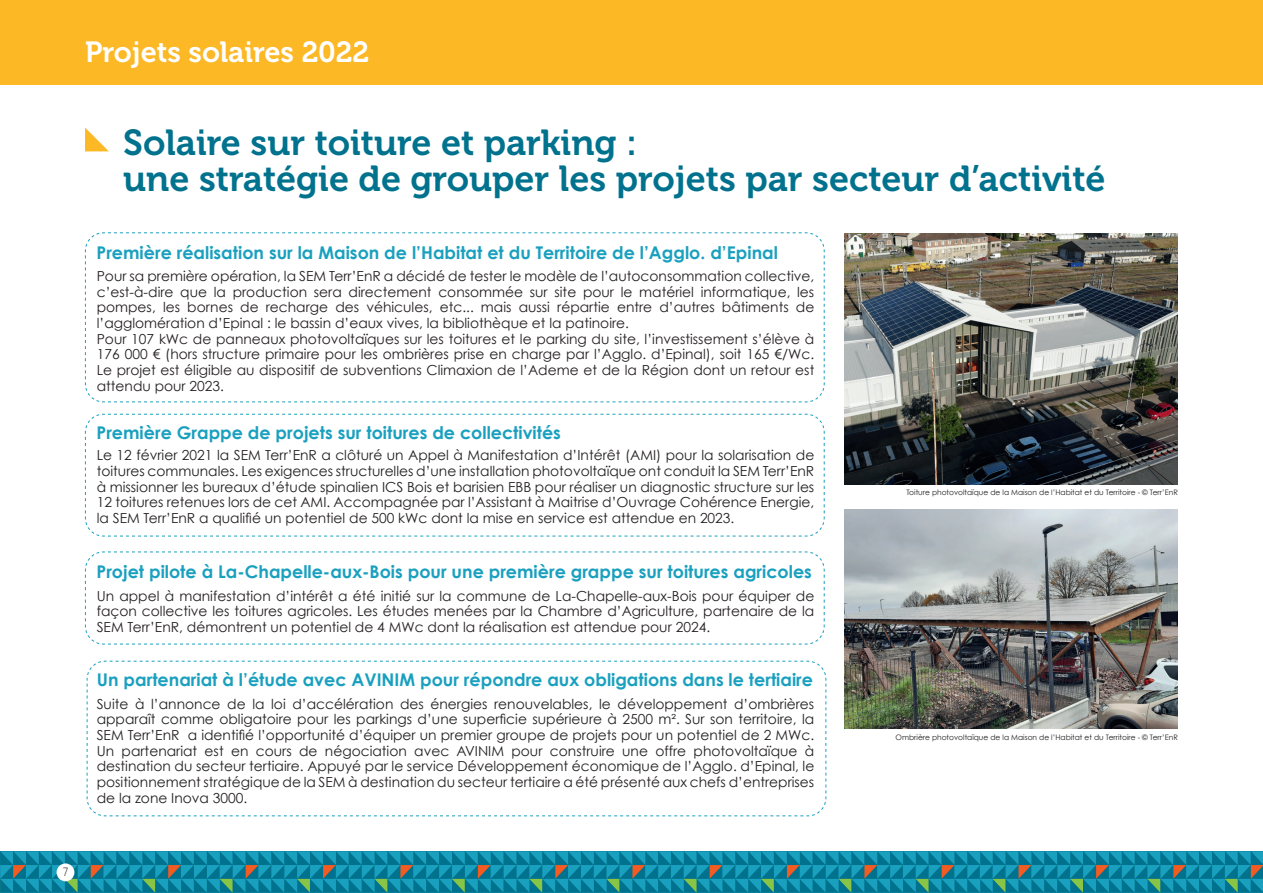
<style>
.page{position:relative;width:1263px;height:893px;background:#fff}
.page>*{position:absolute;margin:0;border:0;box-sizing:border-box;transform-origin:0 0}
.t1{font:36px/36px "Museo 700";color:#00728d}
.t2{font:29.1px "Museo 700";color:#fff}
.t3{font:700 17.55px "Century Gothic";color:#1aa0bf}
.t4{font:13.8px/15.8px "Century Gothic";color:#231f20;text-align:justify}
.t5{font:300 12px "Gilroy";color:#231f20;scale:.86 1}
.t6{font:7.5px "Century Gothic";color:#231f20}
</style>
<div class="page">
<div style="left:0;top:0;width:1263px;height:85px;background:#fcb825"></div>
<svg style="left:0;top:851px;width:1263px;height:42px;background:#15879d"></svg>
<div style="left:57px;top:863px;width:17px;height:18px;background:#fff;border-radius:50%"></div>
<svg style="left:85px;top:128px;width:24px;height:23px"></svg>
<svg style="left:85px;top:232px;width:740px;height:171px"></svg>
<svg style="left:85px;top:413px;width:740px;height:124px"></svg>
<svg style="left:85px;top:551px;width:740px;height:94px"></svg>
<svg style="left:86px;top:660px;width:741px;height:157px"></svg>
<img style="left:844px;top:233px;width:334px;height:252px">
<img style="left:844px;top:509px;width:334px;height:219px">
<h2 class="t2" style="left:85px;top:36px;width:286px">Projets solaires 2022</h2>
<h1 class="t1" style="left:123px;top:125px;width:984px">Solaire sur toiture et parking :<br>une stratégie de grouper les projets par secteur d’activité</h1>
<p class="t3" style="left:97px;top:242px;width:683px">Première réalisation sur la Maison de l’Habitat et du Territoire de l’Agglo. d’Epinal</p>
<p class="t4" style="left:97px;top:268px;width:719px;text-align:left">Pour sa première opération, la SEM Terr’EnR a décidé de tester le modèle de l’autoconsommation collective, c’est-à-dire que la production sera directement consommée sur site pour le matériel informatique, les pompes, les bornes de recharge des véhicules, etc... mais aussi répartie entre d’autres bâtiments de l’agglomération d’Epinal : le bassin d’eaux vives, la bibliothèque et la patinoire.<br>Pour 107 kWc de panneaux photovoltaïques sur les toitures et le parking du site, l’investissement s’élève à 176 000 € (hors structure primaire pour les ombrières prise en charge par l’Agglo. d’Epinal), soit 165 €/Wc.<br>Le projet est éligible au dispositif de subventions Climaxion de l’Ademe et de la Région dont un retour est attendu pour 2023.</p>
<p class="t3" style="left:97px;top:421px;width:466px">Première Grappe de projets sur toitures de collectivités</p>
<p class="t4" style="left:97px;top:447px;width:719px">Le 12 février 2021 la SEM Terr’EnR a clôturé un Appel à Manifestation d’Intérêt (AMI) pour la solarisation de toitures communales. Les exigences structurelles d’une installation photovoltaïque ont conduit la SEM Terr’EnR à missionner les bureaux d’étude spinalien ICS Bois et barisien EBB pour réaliser un diagnostic structure sur les 12 toitures retenues lors de cet AMI. Accompagnée par l’Assistant à Maitrise d’Ouvrage Cohérence Energie, la SEM Terr’EnR a qualifié un potentiel de 500 kWc dont la mise en service est attendue en 2023.</p>
<p class="t3" style="left:97px;top:560px;width:717px">Projet pilote à La-Chapelle-aux-Bois pour une première grappe sur toitures agricoles</p>
<p class="t4" style="left:97px;top:588px;width:719px">Un appel à manifestation d’intérêt a été initié sur la commune de La-Chapelle-aux-Bois pour équiper de façon collective les toitures agricoles. Les études menées par la Chambre d’Agriculture, partenaire de la SEM Terr’EnR, démontrent un potentiel de 4 MWc dont la réalisation est attendue pour 2024.</p>
<p class="t3" style="left:97px;top:668px;width:718px">Un partenariat à l’étude avec AVINIM pour répondre aux obligations dans le tertiaire</p>
<p class="t4" style="left:97px;top:696px;width:719px">Suite à l’annonce de la loi d’accélération des énergies renouvelables, le développement d’ombrières apparaît comme obligatoire pour les parkings d’une superficie supérieure à 2500 m². Sur son territoire, la SEM Terr’EnR a identifié l’opportunité d’équiper un premier groupe de projets pour un potentiel de 2 MWc.<br>Un partenariat est en cours de négociation avec AVINIM pour construire une offre photovoltaïque à destination du secteur tertiaire. Appuyé par le service Développement économique de l’Agglo. d’Epinal, le positionnement stratégique de la SEM à destination du secteur tertiaire a été présenté aux chefs d’entreprises de la zone Inova 3000.</p>
<p class="t6" style="left:906px;top:487px;width:273px">Toiture photovoltaïque de la Maison de l’Habitat et du Territoire - © Terr’EnR</p>
<p class="t6" style="left:895px;top:732px;width:284px">Ombrière photovoltaïque de la Maison de l’Habitat et du Territoire - © Terr’EnR</p>
<p class="t5" style="left:63px;top:865px;width:7px">7</p>
</div>
